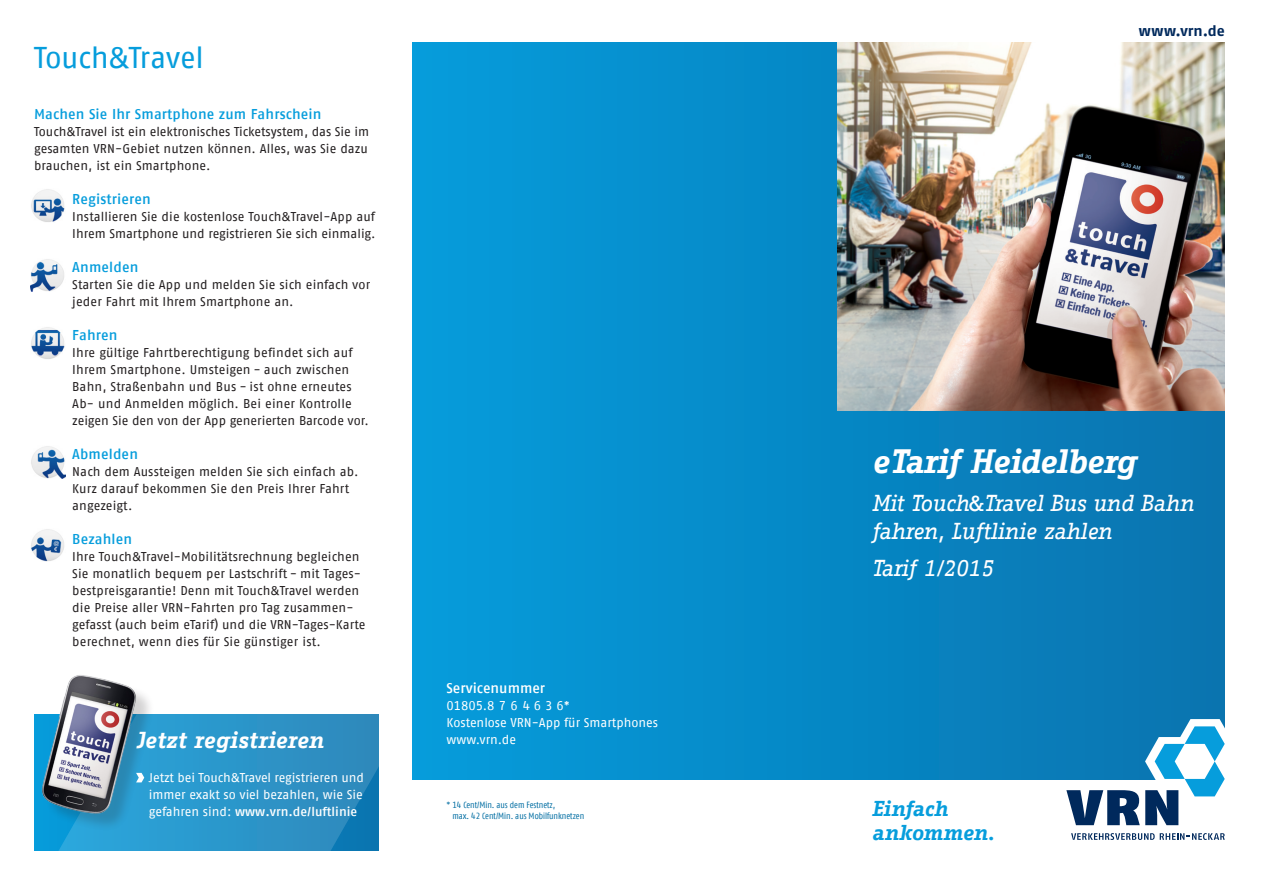
<style>
.page{position:relative;width:1263px;height:893px;background:#fff}
.page>*{position:absolute;margin:0;border:0;box-sizing:border-box;transform-origin:0 0}
.t1{font:italic 700 33px "Fago Office Serif";letter-spacing:-.02em;color:#fff}
.t2{font:30px "Fago No Tf";letter-spacing:-.015em;color:#069ddc}
.t3{font:italic 22.5px/28.5px "Fago Office Serif";letter-spacing:-.025em;color:#fff}
.t4{font:italic 700 22.5px "Fago Office Serif";letter-spacing:.005em;color:#fff}
.t5{font:italic 700 21px/24px "Fago Office Serif";letter-spacing:-.005em;color:#069ddc}
.t6{font:700 15px "Fago OT";letter-spacing:.015em;color:#00295c}
.t7{font:500 14.25px "Fago No Tf";letter-spacing:.01em;color:#069ddc}
.t8{font:500 14.25px "Fago No Tf";color:#fff}
.t9{font:12.75px/17px "Fago No Tf";letter-spacing:.005em;color:#231f20}
.t10{font:12.75px/17px "Fago No Tf";letter-spacing:-.005em;color:#fff}
.t11{font:condensed 9px/11.2px "Fago Offc";color:#006da2}
.s1{font-weight:500}
.s2{font-family:"Rockwell";font-style:normal}
</style>
<div class="page">
<div style="left:412px;top:43px;width:813px;height:736px;background:linear-gradient(to right,#049cdc,#0a73af)"></div>
<img style="left:838px;top:43px;width:387px;height:368px">
<svg style="left:34px;top:714px;width:344px;height:136px;background:#2893c7"></svg>
<svg style="left:1066px;top:719px;width:159px;height:106px"></svg>
<svg style="left:1071px;top:833px;width:154px;height:7px"></svg>
<div style="left:45px;top:677px;width:109px;height:155px;background:#231f20;opacity:.2"></div>
<img style="left:40px;top:675px;width:99px;height:139px">
<svg style="left:136px;top:773px;width:8px;height:9px"></svg>
<img style="left:31px;top:189px;width:34px;height:33px">
<img style="left:31px;top:259px;width:33px;height:33px">
<img style="left:31px;top:327px;width:34px;height:32px">
<img style="left:31px;top:446px;width:35px;height:33px">
<img style="left:31px;top:529px;width:33px;height:33px">
<h2 class="t2" style="left:34px;top:41px;width:171px">Touch&amp;Travel</h2>
<p class="t7" style="left:34px;top:106px;width:289px">Machen Sie Ihr Smartphone zum Fahrschein</p>
<p class="t9" style="left:34px;top:123px;width:337px;text-align:justify">Touch&amp;Travel ist ein elektronisches Ticketsystem, das Sie im gesamten VRN-Gebiet nutzen können. Alles, was Sie dazu brauchen, ist ein Smartphone.</p>
<p class="t7" style="left:72px;top:191px;width:80px">Registrieren</p>
<p class="t9" style="left:72px;top:208px;width:305px">Installieren Sie die kostenlose Touch&amp;Travel-App auf<br>Ihrem Smartphone und registrieren Sie sich einmalig.</p>
<p class="t7" style="left:72px;top:259px;width:68px">Anmelden</p>
<p class="t9" style="left:72px;top:276px;width:299px">Starten Sie die App und melden Sie sich einfach vor jeder Fahrt mit Ihrem Smartphone an.</p>
<p class="t7" style="left:72px;top:327px;width:47px">Fahren</p>
<p class="t9" style="left:72px;top:344px;width:298px">Ihre gültige Fahrtberechtigung befindet sich auf Ihrem Smartphone. Umsteigen – auch zwischen Bahn, Straßenbahn und Bus – ist ohne erneutes Ab- und Anmelden möglich. Bei einer Kontrolle zeigen Sie den von der App generierten Barcode vor.</p>
<p class="t7" style="left:72px;top:446px;width:67px">Abmelden</p>
<p class="t9" style="left:72px;top:463px;width:288px">Nach dem Aussteigen melden Sie sich einfach ab.<br>Kurz darauf bekommen Sie den Preis Ihrer Fahrt angezeigt.</p>
<p class="t7" style="left:72px;top:531px;width:61px">Bezahlen</p>
<p class="t9" style="left:72px;top:548px;width:295px">Ihre Touch&amp;Travel-Mobilitätsrechnung begleichen Sie monatlich bequem per Lastschrift – mit Tages&shy;bestpreisgarantie! Denn mit Touch&amp;Travel werden die Preise aller VRN-Fahrten pro Tag zusammen&shy;gefasst (auch beim eTarif) und die VRN-Tages-Karte berechnet, wenn dies für Sie günstiger ist.</p>
<h3 class="t4" style="left:136px;top:727px;width:189px">Jetzt registrieren</h3>
<p class="t10" style="left:149px;top:769px;width:217px;text-align:justify">Jetzt bei Touch&amp;Travel registrieren und immer exakt so viel bezahlen, wie Sie gefahren sind: <span class="s1">www.vrn.de/luftlinie</span></p>
<p class="t8" style="left:446px;top:680px;width:100px">Servicenummer</p>
<p class="t10" style="left:446px;top:697px;width:213px">01805.8 7 6 4 6 3 6*<br>Kostenlose VRN-App für Smartphones www.vrn.de</p>
<p class="t11" style="left:452px;top:799px;width:133px;text-indent:-6px">* 14 Cent/Min. aus dem Festnetz,<br>max. 42 Cent/Min. aus Mobilfunknetzen</p>
<p class="t6" style="left:1139px;top:22px;width:87px">www.vrn.de</p>
<h1 class="t1" style="left:872px;top:442px;width:266px">eTarif Heidelberg</h1>
<h3 class="t3" style="left:872px;top:489px;width:324px">Mit Touch<span class="s2">&amp;</span>Travel Bus und Bahn fahren, Luftlinie zahlen</h3>
<h3 class="t3" style="left:872px;top:554px;width:123px">Tarif 1/2015</h3>
<h3 class="t5" style="left:872px;top:796px;width:124px">Einfach ankommen.</h3>
</div>
